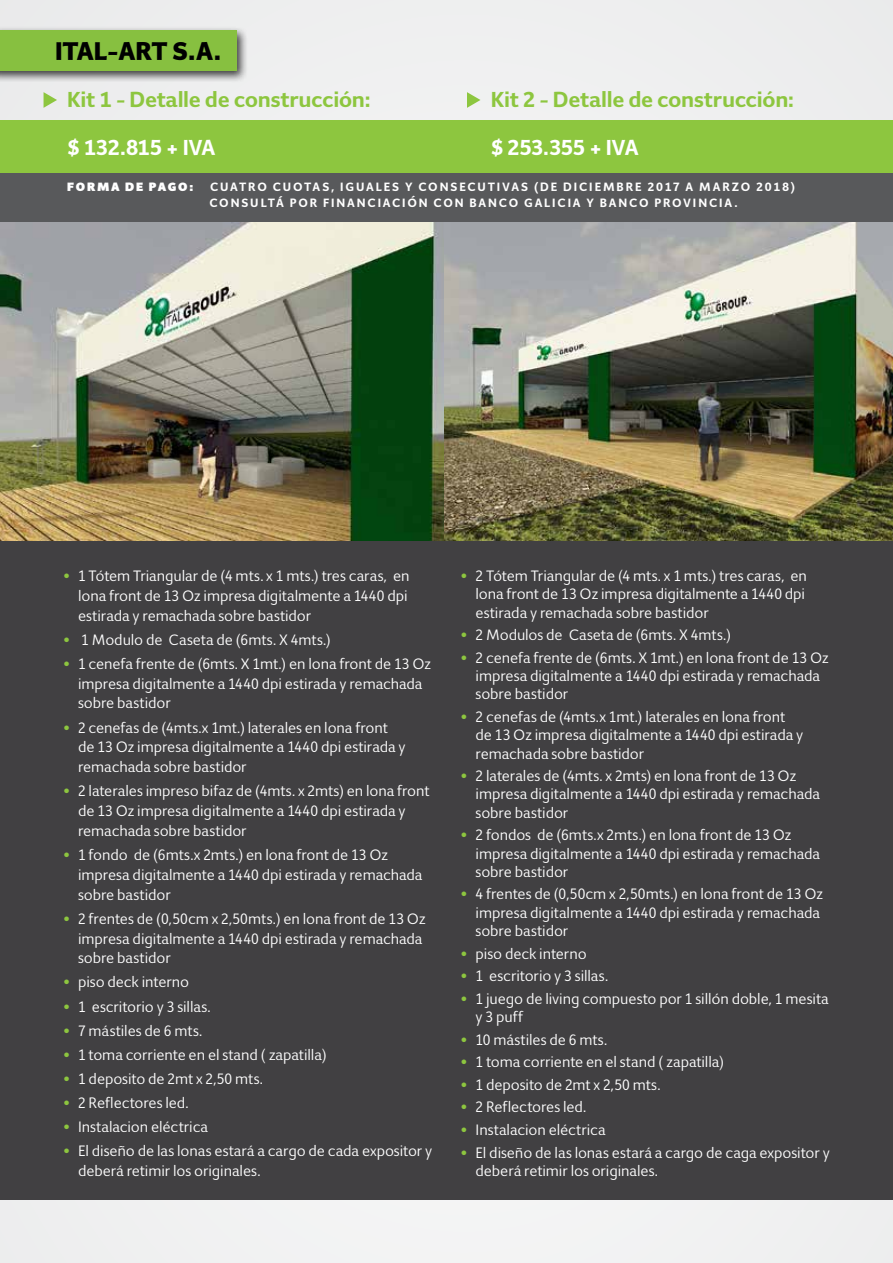
<style>
.page{position:relative;width:893px;height:1263px;background:#efeff0}
.page>*{position:absolute;margin:0;border:0;box-sizing:border-box;transform-origin:0 0}
.t1{font:800 25.5px "Giacomo";color:#000}
.t2{font:700 21.6px "Giacomo";letter-spacing:-.015em;color:#8dc63f}
.t3{font:700 21.6px "Giacomo";letter-spacing:-.03em;color:#fff}
.t4{font:15px/18.3px "Giacomo";letter-spacing:-.005em;color:#fff}
.t5{font:700 12px/15.8px "Giacomo";letter-spacing:.15em;color:#fff}
.t6{font:900 12px "Giacomo";letter-spacing:.15em;color:#fff}
.s1{color:#8dc63f}
</style>
<div class="page">
<div style="left:0;top:540px;width:893px;height:659px;background:#414042"></div>
<svg style="left:44px;top:92px;width:13px;height:16px"></svg>
<svg style="left:467px;top:92px;width:13px;height:16px"></svg>
<div style="left:0;top:120px;width:446px;height:53px;background:#8dc63f"></div>
<div style="left:0;top:173px;width:893px;height:50px;background:#58595b"></div>
<div style="left:446px;top:120px;width:447px;height:53px;background:#8dc63f"></div>
<img style="left:0;top:223px;width:444px;height:317px">
<img style="left:444px;top:223px;width:449px;height:317px">
<div style="left:0;top:26px;width:248px;height:57px;background:#000;opacity:.75"></div>
<div style="left:0;top:30px;width:236px;height:41px;background:#87c040"></div>
<h1 class="t1" style="left:55px;top:35px;width:14px">ITAL</h1>
<h1 class="t1" style="left:107px;top:35px;width:115px">-ART S.A.</h1>
<h2 class="t2" style="left:67px;top:86px;width:305px">KIT 1 - DETALLE DE CONSTRUCCIÓN:</h2>
<h2 class="t2" style="left:491px;top:86px;width:305px">KIT 2 - DETALLE DE CONSTRUCCIÓN:</h2>
<h2 class="t3" style="left:67px;top:134px;width:150px">$ 132.815 + IVA</h2>
<h2 class="t3" style="left:491px;top:134px;width:149px">$ 253.355 + IVA</h2>
<p class="t6" style="left:67px;top:179px;width:127px">FORMA DE PAGO:</p>
<p class="t5" style="left:209px;top:179px;width:587px">CUATRO CUOTAS, IGUALES Y CONSECUTIVAS (D E D ICIEMBRE 2017 A MARZO 2018)<br>CONSULTÁ POR FINANCIACIÓN CON BANCO</p>
<p class="t5" style="left:524px;top:195px;width:9px">GALICIA</p>
<p class="t5" style="left:586px;top:195px;width:153px">Y BANCO PROVINCIA.</p>
<p class="t4" style="left:78px;top:566px;width:333px;line-height:19.8px;text-indent:-15px"><span class="s1">•</span> 1 Tótem Triangular de (4 mts. x 1 mts.) tres caras, en lona front de 13 Oz impresa digitalmente a 1440 dpi estirada y remachada sobre bastidor</p>
<p class="t4" style="left:63px;top:631px;width:269px"><span class="s1">•</span> 1 Modulo de Caseta de (6mts. X 4mts.)</p>
<p class="t4" style="left:78px;top:654px;width:355px;line-height:19.8px;text-indent:-15px"><span class="s1">•</span> 1 cenefa frente de (6mts. X 1mt.) en lona front de 13 Oz impresa digitalmente a 1440 dpi estirada y remachada sobre bastidor</p>
<p class="t4" style="left:78px;top:718px;width:329px;line-height:19.8px;text-indent:-15px"><span class="s1">•</span> 2 cenefas de (4mts.x 1mt.) laterales en lona front de 13 Oz impresa digitalmente a 1440 dpi estirada y remachada sobre bastidor</p>
<p class="t4" style="left:78px;top:781px;width:353px;line-height:19.8px;text-indent:-15px"><span class="s1">•</span> 2 laterales impreso bifaz de (4mts. x 2mts) en lona front de 13 Oz impresa digitalmente a 1440 dpi estirada y remachada sobre bastidor</p>
<p class="t4" style="left:78px;top:845px;width:346px;line-height:19.8px;text-indent:-15px"><span class="s1">•</span> 1 fondo de (6mts.x 2mts.) en lona front de 13 Oz impresa digitalmente a 1440 dpi estirada y remachada sobre bastidor</p>
<p class="t4" style="left:78px;top:909px;width:349px;line-height:19.8px;text-indent:-15px"><span class="s1">•</span> 2 frentes de (0,50cm x 2,50mts.) en lona front de 13 Oz impresa digitalmente a 1440 dpi estirada y remachada sobre bastidor</p>
<p class="t4" style="left:63px;top:973px;width:128px"><span class="s1">•</span> piso deck interno</p>
<p class="t4" style="left:63px;top:997px;width:149px"><span class="s1">•</span> 1 escritorio y 3 sillas.</p>
<p class="t4" style="left:63px;top:1022px;width:141px"><span class="s1">•</span> 7 mástiles de 6 mts.</p>
<p class="t4" style="left:63px;top:1046px;width:265px"><span class="s1">•</span> 1 toma corriente en el stand ( zapatilla)</p>
<p class="t4" style="left:63px;top:1070px;width:201px"><span class="s1">•</span> 1 deposito de 2mt x 2,50 mts.</p>
<p class="t4" style="left:63px;top:1094px;width:127px"><span class="s1">•</span> 2 Reflectores led.</p>
<p class="t4" style="left:63px;top:1118px;width:147px"><span class="s1">•</span> Instalacion eléctrica</p>
<p class="t4" style="left:78px;top:1141px;width:356px;line-height:19.8px;text-indent:-15px"><span class="s1">•</span> El diseño de las lonas estará a cargo de cada expositor y deberá retimir los originales.</p>
<p class="t4" style="left:476px;top:567px;width:333px;text-indent:-15px"><span class="s1">•</span> 2 Tótem Triangular de (4 mts. x 1 mts.) tres caras, en lona front de 13 Oz impresa digitalmente a 1440 dpi estirada y remachada sobre bastidor</p>
<p class="t4" style="left:461px;top:626px;width:272px"><span class="s1">•</span> 2 Modulos de Caseta de (6mts. X 4mts.)</p>
<p class="t4" style="left:476px;top:649px;width:355px;text-indent:-15px"><span class="s1">•</span> 2 cenefa frente de (6mts. X 1mt.) en lona front de 13 Oz impresa digitalmente a 1440 dpi estirada y remachada sobre bastidor</p>
<p class="t4" style="left:476px;top:708px;width:329px;text-indent:-15px"><span class="s1">•</span> 2 cenefas de (4mts.x 1mt.) laterales en lona front de 13 Oz impresa digitalmente a 1440 dpi estirada y remachada sobre bastidor</p>
<p class="t4" style="left:476px;top:767px;width:346px;text-indent:-15px"><span class="s1">•</span> 2 laterales de (4mts. x 2mts) en lona front de 13 Oz impresa digitalmente a 1440 dpi estirada y remachada sobre bastidor</p>
<p class="t4" style="left:476px;top:826px;width:346px;text-indent:-15px"><span class="s1">•</span> 2 fondos de (6mts.x 2mts.) en lona front de 13 Oz impresa digitalmente a 1440 dpi estirada y remachada sobre bastidor</p>
<p class="t4" style="left:476px;top:885px;width:349px;text-indent:-15px"><span class="s1">•</span> 4 frentes de (0,50cm x 2,50mts.) en lona front de 13 Oz impresa digitalmente a 1440 dpi estirada y remachada sobre bastidor</p>
<p class="t4" style="left:461px;top:945px;width:128px"><span class="s1">•</span> piso deck interno</p>
<p class="t4" style="left:461px;top:967px;width:149px"><span class="s1">•</span> 1 escritorio y 3 sillas.</p>
<p class="t4" style="left:476px;top:990px;width:355px;text-indent:-15px"><span class="s1">•</span> 1 juego de living compuesto por 1 sillón doble, 1 mesita y 3 puff</p>
<p class="t4" style="left:461px;top:1031px;width:148px"><span class="s1">•</span> 10 mástiles de 6 mts.</p>
<p class="t4" style="left:461px;top:1053px;width:265px"><span class="s1">•</span> 1 toma corriente en el stand ( zapatilla)</p>
<p class="t4" style="left:461px;top:1076px;width:201px"><span class="s1">•</span> 1 deposito de 2mt x 2,50 mts.</p>
<p class="t4" style="left:461px;top:1098px;width:127px"><span class="s1">•</span> 2 Reflectores led.</p>
<p class="t4" style="left:461px;top:1121px;width:147px"><span class="s1">•</span> Instalacion eléctrica</p>
<p class="t4" style="left:476px;top:1143px;width:356px;text-indent:-15px"><span class="s1">•</span> El diseño de las lonas estará a cargo de caga expositor y deberá retimir los originales.</p>
</div>
